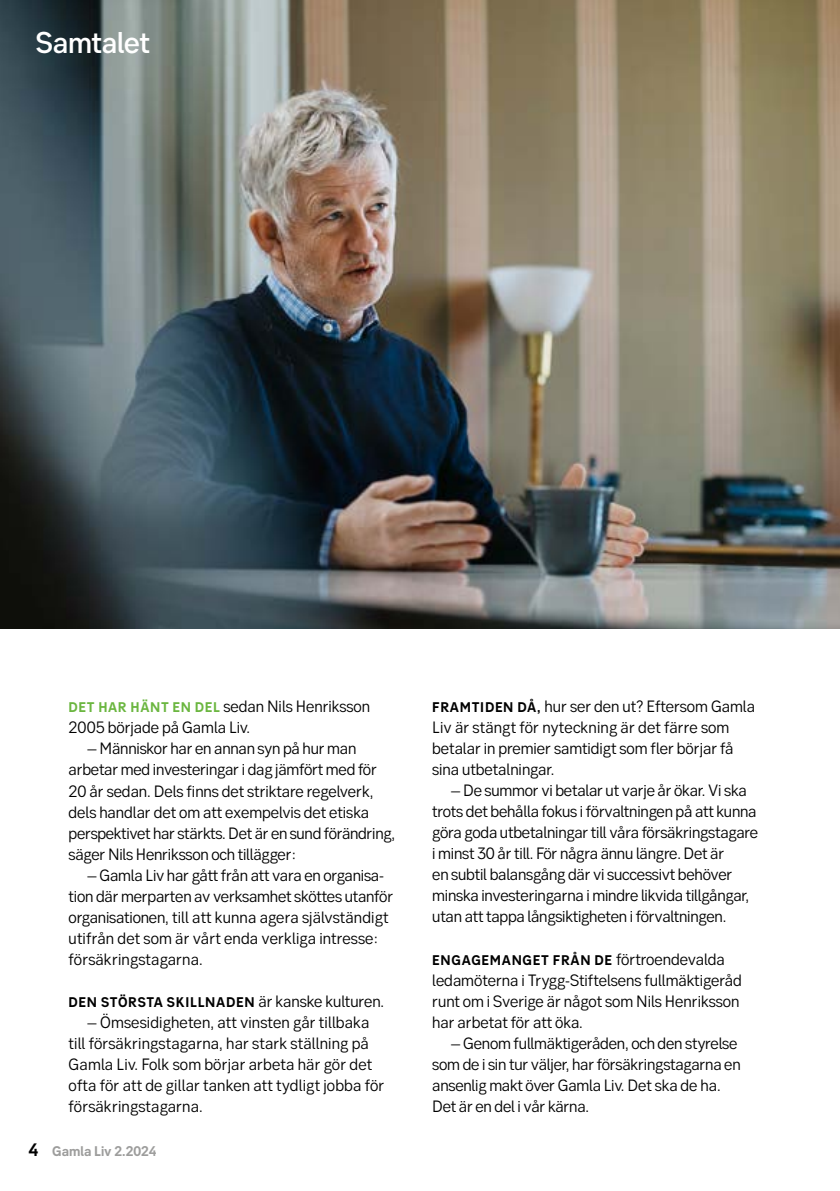
<style>
.page{position:relative;width:840px;height:1191px;background:#fff}
.page>*{position:absolute;margin:0;border:0;box-sizing:border-box;transform-origin:0 0}
.t1{font:500 30px "SEB Sans Serif";letter-spacing:-.005em;color:#fff}
.t2{font:16.4px/21px "SEB Sans Serif";letter-spacing:-.01em;color:#000}
.t3{font:16.4px/21px "SEB Sans Serif";letter-spacing:.01em;color:#000}
.t4{font:700 14px "SEB Sans Serif";letter-spacing:.05em;color:#000}
.t5{font:700 14px "SEB Sans Serif";color:#9d9d9c}
.s1{font-weight:700;font-size:14px;color:#6bb640}
.s2{font-weight:400;font-size:16.4px}
.s3{font-size:18px;color:#000}
.s4{font-weight:700;font-size:14px}
</style>
<div class="page">
<img style="left:0;top:0;width:839px;height:628px">
<h1 class="t1" style="left:36px;top:25px;width:116px">Samtalet</h1>
<p class="t2" style="left:69px;top:696px;width:303px"><span class="s1">DET HAR HÄNT EN DEL</span> sedan Nils Henriksson<br>2005 började på Gamla Liv.</p>
<p class="t2" style="left:69px;top:738px;width:328px;text-indent:18px">– Människor har en annan syn på hur man arbetar med investeringar i dag jämfört med för 20 år sedan. Dels finns det striktare regelverk, dels handlar det om att exempelvis det etiska perspektivet har stärkts. Det är en sund förändring, säger Nils Henriksson och tillägger:</p>
<p class="t2" style="left:69px;top:864px;width:326px;text-indent:18px">– Gamla Liv har gått från att vara en organisa&shy;tion där merparten av verksamhet sköttes utanför organisationen, till att kunna agera självständigt utifrån det som är vårt enda verkliga intresse: försäkringstagarna.</p>
<p class="t4" style="left:69px;top:993px;width:317px">DEN STÖRSTA SKILLNADEN <span class="s2">är kanske kulturen.</span></p>
<p class="t3" style="left:69px;top:1011px;width:317px;text-indent:18px">– Ömsesidigheten, att vinsten går tillbaka till försäkringstagarna, har stark ställning på Gamla Liv. Folk som börjar arbeta här gör det ofta för att de gillar tanken att tydligt jobba för försäkringstagarna.</p>
<p class="t5" style="left:28px;top:1142px;width:129px"><span class="s3">4</span> Gamla Liv 2.2024</p>
<p class="t2" style="left:432px;top:696px;width:324px"><span class="s4">FRAMTIDEN DÅ,</span> hur ser den ut? Eftersom Gamla Liv är stängt för nyteckning är det färre som betalar in premier samtidigt som fler börjar få sina utbetalningar.</p>
<p class="t2" style="left:432px;top:780px;width:327px;text-indent:18px">– De summor vi betalar ut varje år ökar. Vi ska trots det behålla fokus i förvaltningen på att kunna göra goda utbetalningar till våra försäkringstagare i minst 30 år till. För några ännu längre. Det är<br>en subtil balansgång där vi successivt behöver minska investeringarna i mindre likvida tillgångar, utan att tappa långsiktigheten i förvaltningen.</p>
<p class="t4" style="left:432px;top:951px;width:294px">ENGAGEMANGET FRÅN DE <span class="s2">förtroendevalda</span></p>
<p class="t2" style="left:432px;top:969px;width:311px">ledamöterna i Trygg-Stiftelsens fullmäktigeråd runt om i Sverige är något som Nils Henriksson har arbetat för att öka.</p>
<p class="t2" style="left:432px;top:1032px;width:310px;text-indent:18px">– Genom fullmäktigeråden, och den styrelse som de i sin tur väljer, har försäkringstagarna en ansenlig makt över Gamla Liv. Det ska de ha.<br>Det är en del i vår kärna.</p>
</div>
